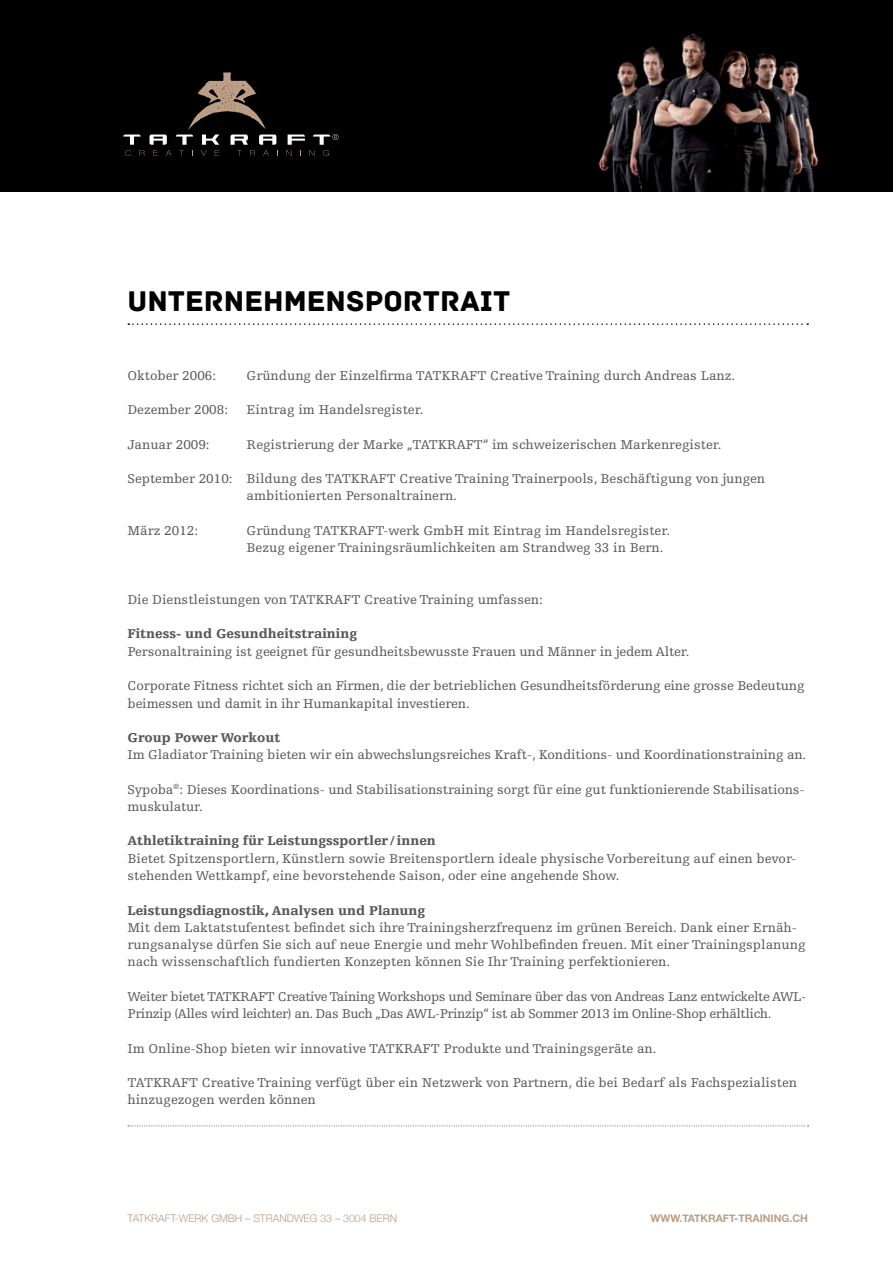
<style>
.page{position:relative;width:893px;height:1263px;background:#fff}
.page>*{position:absolute;margin:0;border:0;box-sizing:border-box;transform-origin:0 0}
.t1{font:30px "Archive";color:#000}
.t2{font:13.5px/17.2px "Egyptienne FLT Std";color:#58595b}
.t3{font:13.5px/17.2px "Egyptienne FLT Std";letter-spacing:-.03em;color:#58595b}
.t4{font:900 13.5px "Egyptienne FLT Std";color:#58595b}
.t5{font:300 10.5px "Helvetica Neue";color:#bc9d86}
.t6{font:700 10.5px "Helvetica Neue";color:#bc9d86}
</style>
<div class="page">
<img style="left:0;top:0;width:893px;height:191px">
<svg style="left:123px;top:72px;width:215px;height:84px;background:#1b1816"></svg>
<svg style="left:128px;top:323px;width:680px;height:2px"></svg>
<svg style="left:128px;top:1125px;width:680px;height:1px"></svg>
<h1 class="t1" style="left:128px;top:283px;width:384px">UNTERNEHMENSPORTRAIT</h1>
<p class="t2" style="left:128px;top:367px;width:90px">Oktober 2006:</p>
<p class="t2" style="left:247px;top:367px;width:490px">Gründung der Einzelfirma TATKRAFT Creative Training durch Andreas Lanz.</p>
<p class="t2" style="left:128px;top:401px;width:102px">Dezember 2008:</p>
<p class="t2" style="left:247px;top:401px;width:178px">Eintrag im Handelsregister.</p>
<p class="t2" style="left:128px;top:436px;width:84px">Januar 2009:</p>
<p class="t2" style="left:247px;top:436px;width:476px">Registrierung der Marke „TATKRAFT“ im schweizerischen Markenregister.</p>
<p class="t2" style="left:247px;top:470px;width:520px;text-indent:-119px">September 2010: Bildung des TATKRAFT Creative Training Trainerpools, Beschäftigung von jungen ambitionierten Personaltrainern.</p>
<p class="t2" style="left:128px;top:522px;width:72px">März 2012:</p>
<p class="t2" style="left:247px;top:522px;width:425px">Gründung TATKRAFT-werk GmbH mit Eintrag im Handelsregister.<br>Bezug eigener Trainingsräumlichkeiten am Strandweg 33 in Bern.</p>
<p class="t2" style="left:128px;top:591px;width:417px">Die Dienstleistungen von TATKRAFT Creative Training umfassen:</p>
<p class="t4" style="left:128px;top:626px;width:231px">Fitness- und Gesundheitstraining</p>
<p class="t2" style="left:128px;top:643px;width:563px">Personaltraining ist geeignet für gesundheitsbewusste Frauen und Männer in jedem Alter.</p>
<p class="t2" style="left:128px;top:677px;width:678px">Corporate Fitness richtet sich an Firmen, die der betrieblichen Gesundheitsförderung eine grosse Bedeutung beimessen und damit in ihr Humankapital investieren.</p>
<p class="t4" style="left:128px;top:730px;width:154px">Group Power Workout</p>
<p class="t2" style="left:128px;top:746px;width:680px">Im Gladiator Training bieten wir ein abwechslungsreiches Kraft-, Konditions- und Koordinationstraining an.</p>
<p class="t2" style="left:128px;top:781px;width:679px">Sypoba<sup>®</sup>: Dieses Koordinations- und Stabilisationstraining sorgt für eine gut funktionierende Stabilisations&shy;muskulatur.</p>
<p class="t4" style="left:128px;top:833px;width:310px">Athletiktraining für Leistungssportler /innen</p>
<p class="t2" style="left:128px;top:850px;width:670px">Bietet Spitzensportlern, Künstlern sowie Breitensportlern ideale physische Vorbereitung auf einen bevor&shy;stehenden Wettkampf, eine bevorstehende Saison, oder eine angehende Show.</p>
<p class="t4" style="left:128px;top:902px;width:299px">Leistungsdiagnostik, Analysen und Planung</p>
<p class="t2" style="left:128px;top:919px;width:679px">Mit dem Laktatstufentest befindet sich ihre Trainingsherzfrequenz im grünen Bereich. Dank einer Ernäh&shy;rungsanalyse dürfen Sie sich auf neue Energie und mehr Wohlbefinden freuen. Mit einer Trainingsplanung nach wissenschaftlich fundierten Konzepten können Sie Ihr Training perfektionieren.</p>
<p class="t3" style="left:128px;top:988px;width:680px">Weiter bietet TATKRAFT Creative Taining Workshops und Seminare über das von Andreas Lanz entwickelte AWL-<br>Prinzip (Alles wird leichter) an. Das Buch „Das AWL-Prinzip“ ist ab Sommer 2013 im Online-Shop erhältlich.</p>
<p class="t2" style="left:128px;top:1040px;width:531px">Im Online-Shop bieten wir innovative TATKRAFT Produkte und Trainingsgeräte an.</p>
<p class="t2" style="left:128px;top:1074px;width:671px">TATKRAFT Creative Training verfügt über ein Netzwerk von Partnern, die bei Bedarf als Fachspezialisten hinzugezogen werden können</p>
<p class="t5" style="left:128px;top:1210px;width:271px">TATKRAFT-WERK GMBH – STRANDWEG 33 – 3004 BERN</p>
<p class="t6" style="left:651px;top:1210px;width:159px">WWW.TATKRAFT-TRAINING.CH</p>
</div>
